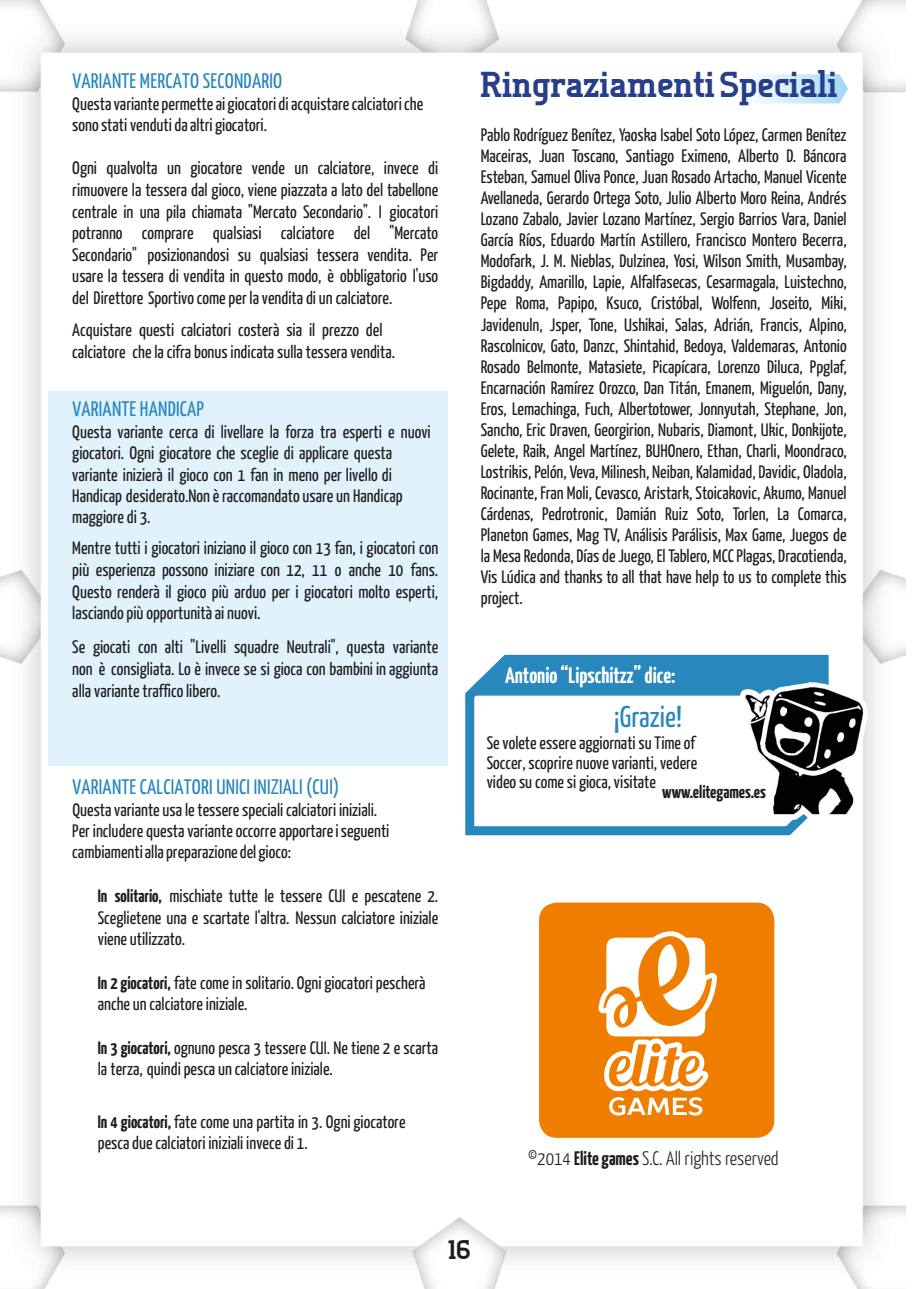
<style>
.page{position:relative;width:919px;height:1289px;background:#fff}
.page>*{position:absolute;margin:0;border:0;box-sizing:border-box;transform-origin:0 0}
.t1{font:800 36px "Tertre";color:#273e8a}
.t2{font:30px "Yanone Kaffeesatz";color:#2887bc}
.t3{font:800 27px "Tertre";color:#1d1d1b}
.t4{font:700 22.5px "Yanone Kaffeesatz";color:#fff}
.t5{font:21px "Yanone Kaffeesatz";letter-spacing:.01em;color:#2887bc}
.t6{font:300 19.5px "Yanone Kaffeesatz";color:#1d1d1b}
.t7{font:18px/21px "Yanone Kaffeesatz";color:#1d1d1b}
.t8{font:700 18px "Yanone Kaffeesatz";color:#1d1d1b}
.s1{font-weight:700}
</style>
<div class="page">
<img style="left:0;top:0;width:905px;height:1288px">
<div style="left:48px;top:391px;width:400px;height:374px;background:#e0f2fc"></div>
<svg style="left:737px;top:74px;width:111px;height:29px"></svg>
<img style="left:413px;top:1217px;width:93px;height:71px">
<svg style="left:460px;top:650px;width:376px;height:189px"></svg>
<img style="left:740px;top:682px;width:127px;height:137px">
<div style="left:539px;top:902px;width:235px;height:235px;background:#ef7d00;border-radius:18px"></div>
<svg style="left:609px;top:1097px;width:93px;height:18px"></svg>
<svg style="left:598px;top:931px;width:119px;height:160px"></svg>
<p class="t5" style="left:72px;top:68px;width:211px">VARIANTE MERCATO SECONDARIO</p>
<p class="t7" style="left:72px;top:93px;width:352px">Questa variante permette ai giocatori di acquistare calciatori che sono stati venduti da altri giocatori.</p>
<p class="t7" style="left:72px;top:157px;width:367px;line-height:21.6px;text-align:justify">Ogni qualvolta un giocatore vende un calciatore, invece di rimuovere la tessera dal gioco, viene piazzata a lato del tabellone centrale in una pila chiamata "Mercato Secondario". I giocatori potranno comprare qualsiasi calciatore del "Mercato Secondario" posizionandosi su qualsiasi tessera vendita. Per usare la tessera di vendita in questo modo, è obbligatorio l'uso del Direttore Sportivo come per la vendita di un calciatore.</p>
<p class="t7" style="left:72px;top:318px;width:324px;line-height:21.6px">Acquistare questi calciatori costerà sia il prezzo del calciatore che la cifra bonus indicata sulla tessera vendita.</p>
<p class="t5" style="left:72px;top:395px;width:133px">VARIANTE HANDICAP</p>
<p class="t7" style="left:72px;top:421px;width:360px">Questa variante cerca di livellare la forza tra esperti e nuovi giocatori. Ogni giocatore che sceglie di applicare questa variante inizierà il gioco con 1 fan in meno per livello di Handicap desiderato.Non è raccomandato usare un Handicap maggiore di 3.</p>
<p class="t7" style="left:72px;top:536px;width:367px;line-height:21.6px;text-align:justify">Mentre tutti i giocatori iniziano il gioco con 13 fan, i giocatori con più esperienza possono iniziare con 12, 11 o anche 10 fans.<br>Questo renderà il gioco più arduo per i giocatori molto esperti, lasciando più opportunità ai nuovi.</p>
<p class="t7" style="left:72px;top:635px;width:367px;line-height:21.6px;text-align:justify">Se giocati con alti "Livelli squadre Neutrali", questa variante non è consigliata. Lo è invece se si gioca con bambini in aggiunta alla variante traffico libero.</p>
<p class="t5" style="left:72px;top:774px;width:268px">VARIANTE CALCIATORI UNICI INIZIALI (CUI)</p>
<p class="t7" style="left:72px;top:799px;width:318px">Questa variante usa le tessere speciali calciatori iniziali.<br>Per includere questa variante occorre apportare i seguenti cambiamenti alla preparazione del gioco:</p>
<p class="t7" style="left:98px;top:885px;width:342px;text-align:justify"><span class="s1">In solitario,</span> mischiate tutte le tessere CUI e pescatene 2.<br>Sceglietene una e scartate l'altra. Nessun calciatore iniziale viene utilizzato.</p>
<p class="t7" style="left:98px;top:972px;width:329px"><span class="s1">In 2 giocatori,</span> fate come in solitario. Ogni giocatori pescherà anche un calciatore iniziale.</p>
<p class="t7" style="left:98px;top:1036px;width:342px"><span class="s1">In 3 giocatori,</span> ognuno pesca 3 tessere CUI. Ne tiene 2 e scarta la terza, quindi pesca un calciatore iniziale.</p>
<p class="t7" style="left:98px;top:1110px;width:309px"><span class="s1">In 4 giocatori,</span> fate come una partita in 3. Ogni giocatore pesca due calciatori iniziali invece di 1.</p>
<p class="t1" style="left:480px;top:62px;width:358px">Ringraziamenti Speciali</p>
<p class="t7" style="left:480px;top:124px;width:367px;text-align:justify">Pablo Rodríguez Benítez, Yaoska Isabel Soto López, Carmen Benítez Maceiras, Juan Toscano, Santiago Eximeno, Alberto D. Báncora Esteban, Samuel Oliva Ponce, Juan Rosado Artacho, Manuel Vicente Avellaneda, Gerardo Ortega Soto, Julio Alberto Moro Reina, Andrés Lozano Zabalo, Javier Lozano Martínez, Sergio Barrios Vara, Daniel García Ríos, Eduardo Martín Astillero, Francisco Montero Becerra, Modofark, J. M. Nieblas, Dulzinea, Yosi, Wilson Smith, Musambay, Bigdaddy, Amarillo, Lapie, Alfalfasecas, Cesarmagala, Luistechno, Pepe Roma, Papipo, Ksuco, Cristóbal, Wolfenn, Joseito, Miki, Javidenuln, Jsper, Tone, Ushikai, Salas, Adrián, Francis, Alpino, Rascolnicov, Gato, Danzc, Shintahid, Bedoya, Valdemaras, Antonio Rosado Belmonte, Matasiete, Picapícara, Lorenzo Diluca, Ppglaf, Encarnación Ramírez Orozco, Dan Titán, Emanem, Miguelón, Dany, Eros, Lemachinga, Fuch, Albertotower, Jonnyutah, Stephane, Jon, Sancho, Eric Draven, Georgirion, Nubaris, Diamont, Ukic, Donkijote, Gelete, Raik, Angel Martínez, BUHOnero, Ethan, Charli, Moondraco, Lostrikis, Pelón, Veva, Milinesh, Neiban, Kalamidad, Davidic, Oladola, Rocinante, Fran Moli, Cevasco, Aristark, Stoicakovic, Akumo, Manuel Cárdenas, Pedrotronic, Damián Ruiz Soto, Torlen, La Comarca, Planeton Games, Mag TV, Análisis Parálisis, Max Game, Juegos de la Mesa Redonda, Días de Juego, El Tablero, MCC Plagas, Dracotienda, Vis Lúdica and thanks to all that have help to us to complete this project.</p>
<p class="t4" style="left:505px;top:661px;width:172px">Antonio “Lipschitzz” dice:</p>
<p class="t2" style="left:614px;top:698px;width:69px">¡Grazie!</p>
<p class="t7" style="left:486px;top:733px;width:212px;line-height:19.2px">Se volete essere aggiornati su Time of<br>Soccer, scoprire nuove varianti, vedere video su come si gioca, visitate</p>
<p class="t8" style="left:662px;top:780px;width:105px">www.elitegames.es</p>
<p class="t6" style="left:528px;top:1146px;width:252px">©2014 <span class="s1">Elite games</span> S.C. All rights reserved</p>
<p class="t3" style="left:448px;top:1232px;width:24px">16</p>
</div>
